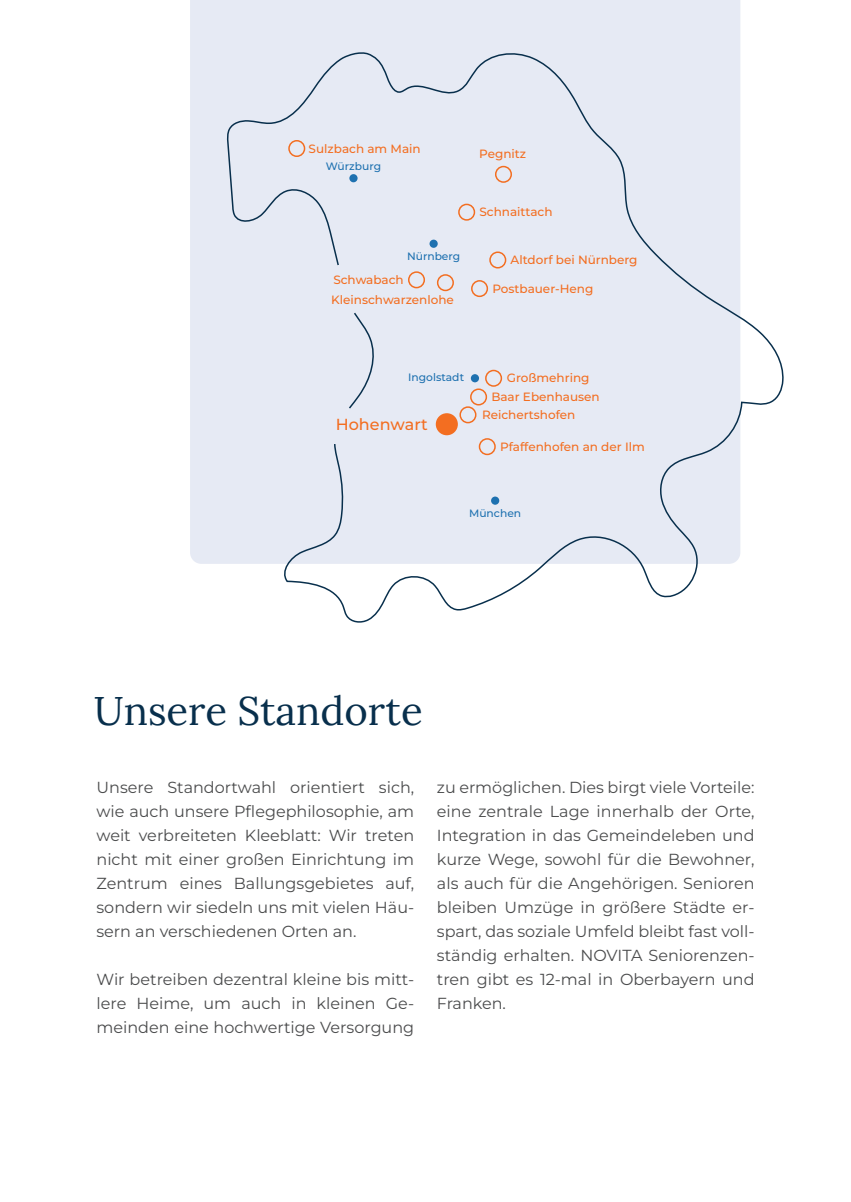
<style>
.page{position:relative;width:851px;height:1202px;background:#fff}
.page>*{position:absolute;margin:0;border:0;box-sizing:border-box;transform-origin:0 0}
.t1{font:40px "Lora";color:#082f4c}
.t2{font:100 16px/24px "Montserrat";color:#4b4c4d;text-align:justify}
.t3{font:500 16px "Montserrat";color:#f36e21}
.t4{font:500 12px "Montserrat";color:#f36e21}
.t5{font:500 10.8px "Montserrat";color:#1e71b0}
</style>
<div class="page">
<div style="left:190px;top:0;width:550px;height:564px;background:#e6eaf4"></div>
<svg style="left:227px;top:52px;width:556px;height:571px"></svg>
<svg style="left:347px;top:311px;width:32px;height:99px;background:#dae0eb"></svg>
<div style="left:349px;top:174px;width:8px;height:8px;background:#1e71b0;border-radius:50%"></div>
<div style="left:429px;top:240px;width:8px;height:8px;background:#1e71b0;border-radius:50%"></div>
<div style="left:471px;top:374px;width:8px;height:8px;background:#1e71b0;border-radius:50%"></div>
<div style="left:491px;top:497px;width:8px;height:8px;background:#1e71b0;border-radius:50%"></div>
<div style="left:478px;top:438px;width:17px;height:17px;border:2px solid #f36e21;border-radius:50%"></div>
<div style="left:458px;top:204px;width:17px;height:17px;border:2px solid #f36e21;border-radius:50%"></div>
<div style="left:471px;top:280px;width:17px;height:17px;border:2px solid #f36e21;border-radius:50%"></div>
<div style="left:489px;top:251px;width:17px;height:17px;border:2px solid #f36e21;border-radius:50%"></div>
<div style="left:495px;top:166px;width:17px;height:17px;border:2px solid #f36e21;border-radius:50%"></div>
<div style="left:288px;top:140px;width:17px;height:17px;border:2px solid #f36e21;border-radius:50%"></div>
<div style="left:437px;top:274px;width:17px;height:17px;border:2px solid #f36e21;border-radius:50%"></div>
<div style="left:408px;top:271px;width:17px;height:17px;border:2px solid #f36e21;border-radius:50%"></div>
<div style="left:459px;top:406px;width:17px;height:17px;border:2px solid #f36e21;border-radius:50%"></div>
<div style="left:470px;top:388px;width:17px;height:17px;border:2px solid #f36e21;border-radius:50%"></div>
<div style="left:485px;top:370px;width:17px;height:17px;border:2px solid #f36e21;border-radius:50%"></div>
<p class="t4" style="left:308px;top:140px;width:113px">Sulzbach am Main</p>
<p class="t5" style="left:326px;top:158px;width:57px">Würzburg</p>
<p class="t5" style="left:407px;top:248px;width:55px">Nürnberg</p>
<p class="t4" style="left:333px;top:271px;width:72px">Schwabach</p>
<p class="t4" style="left:331px;top:292px;width:124px">Kleinschwarzenlohe</p>
<p class="t4" style="left:479px;top:146px;width:48px">Pegnitz</p>
<p class="t4" style="left:479px;top:204px;width:75px">Schnaittach</p>
<p class="t4" style="left:510px;top:252px;width:128px">Altdorf bei Nürnberg</p>
<p class="t4" style="left:492px;top:280px;width:102px">Postbauer-Heng</p>
<p class="t5" style="left:408px;top:370px;width:57px">Ingolstadt</p>
<p class="t3" style="left:336px;top:413px;width:93px">Hohenwart</p>
<p class="t4" style="left:506px;top:370px;width:84px">Großmehring</p>
<p class="t4" style="left:491px;top:389px;width:110px">Baar Ebenhausen</p>
<p class="t4" style="left:482px;top:406px;width:95px">Reichertshofen</p>
<p class="t4" style="left:500px;top:438px;width:146px">Pfaffenhofen an der Ilm</p>
<p class="t5" style="left:469px;top:505px;width:54px">München</p>
<h1 class="t1" style="left:94px;top:681px;width:330px">Unsere Standorte</h1>
<p class="t2" style="left:96px;top:775px;width:319px">Unsere Standortwahl orientiert sich, wie auch unsere Pflegephilosophie, am weit verbreiteten Kleeblatt: Wir treten nicht mit einer großen Einrichtung im Zentrum eines Ballungsgebietes auf, sondern wir siedeln uns mit vielen Häu&shy;sern an verschiedenen Orten an.</p>
<p class="t2" style="left:96px;top:967px;width:319px">Wir betreiben dezentral kleine bis mitt&shy;lere Heime, um auch in kleinen Ge&shy;meinden eine hochwertige Versorgung</p>
<p class="t2" style="left:437px;top:775px;width:319px">zu ermöglichen. Dies birgt viele Vorteile: eine zentrale Lage innerhalb der Orte, Integration in das Gemeindeleben und kurze Wege, sowohl für die Bewohner, als auch für die Angehörigen. Senioren bleiben Umzüge in größere Städte er&shy;spart, das soziale Umfeld bleibt fast voll&shy;ständig erhalten. NOVITA Seniorenzen&shy;tren gibt es 12-mal in Oberbayern und Franken.</p>
</div>
